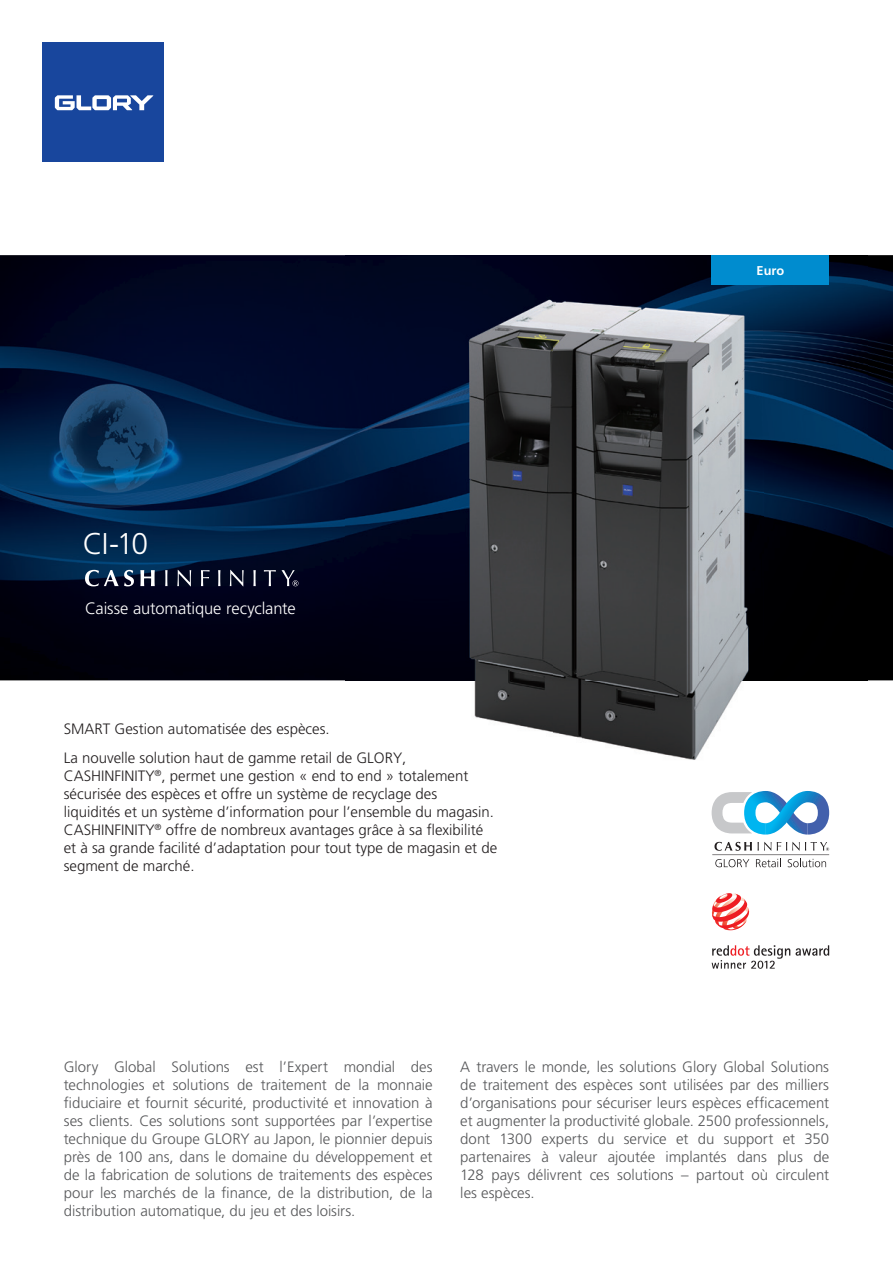
<style>
.page{position:relative;width:893px;height:1263px;background:#fff}
.page>*{position:absolute;margin:0;border:0;box-sizing:border-box;transform-origin:0 0}
.t1{font:300 30px "Frutiger LT Std";color:#fff}
.t2{font:300 16.5px "Frutiger LT Std";letter-spacing:-.01em;color:#fff}
.t3{font:300 15px/18px "Frutiger LT Std";color:#57585a;text-align:justify}
.t4{font:300 15px/18px "Frutiger LT Std";color:#231f20}
.t5{font:700 12.75px "Frutiger LT Std";color:#fff}
</style>
<div class="page">
<img style="left:0;top:255px;width:893px;height:425px">
<img style="left:345px;top:255px;width:522px;height:587px">
<svg style="left:85px;top:570px;width:49px;height:16px"></svg>
<svg style="left:140px;top:570px;width:15px;height:16px"></svg>
<svg style="left:165px;top:570px;width:2px;height:16px"></svg>
<svg style="left:177px;top:570px;width:14px;height:16px"></svg>
<svg style="left:201px;top:570px;width:9px;height:16px"></svg>
<svg style="left:218px;top:570px;width:2px;height:16px"></svg>
<svg style="left:230px;top:570px;width:14px;height:16px"></svg>
<svg style="left:253px;top:570px;width:3px;height:16px"></svg>
<svg style="left:264px;top:570px;width:34px;height:16px"></svg>
<div style="left:43px;top:43px;width:121px;height:119px;background:#18469d"></div>
<svg style="left:55px;top:95px;width:98px;height:15px"></svg>
<svg style="left:712px;top:791px;width:117px;height:43px"></svg>
<svg style="left:712px;top:842px;width:117px;height:25px"></svg>
<svg style="left:712px;top:945px;width:117px;height:24px"></svg>
<svg style="left:712px;top:893px;width:37px;height:37px"></svg>
<div style="left:712px;top:255px;width:117px;height:30px;background:#008ccf"></div>
<h1 class="t1" style="left:83px;top:532px;width:67px">CI-10</h1>
<p class="t2" style="left:85px;top:602px;width:212px">Caisse automatique recyclante</p>
<p class="t4" style="left:64px;top:716px;width:344px;line-height:28.7px">SMART Gestion automatisée des espèces.<br>La nouvelle solution haut de gamme retail de GLORY,</p>
<p class="t4" style="left:64px;top:768px;width:435px">CASHINFINITY<sup>®</sup>, permet une gestion « end to end » totalement sécurisée des espèces et offre un système de recyclage des liquidités et un système d’information pour l’ensemble du magasin.<br>CASHINFINITY<sup>®</sup> offre de nombreux avantages grâce à sa flexibilité et à sa grande facilité d’adaptation pour tout type de magasin et de segment de marché.</p>
<p class="t5" style="left:757px;top:265px;width:29px">Euro</p>
<p class="t3" style="left:64px;top:1059px;width:370px">Glory Global Solutions est l’Expert mondial des technologies et solutions de traitement de la monnaie fiduciaire et fournit sécurité, productivité et innovation à ses clients. Ces solutions sont supportées par l’expertise technique du Groupe GLORY au Japon, le pionnier depuis près de 100 ans, dans le domaine du développement et de la fabrication de solutions de traitements des espèces pour les marchés de la finance, de la distribution, de la distribution automatique, du jeu et des loisirs.</p>
<p class="t3" style="left:460px;top:1059px;width:370px">A travers le monde, les solutions Glory Global Solutions de traitement des espèces sont utilisées par des milliers d’organisations pour sécuriser leurs espèces efficacement et augmenter la productivité globale. 2500 professionnels, dont 1300 experts du service et du support et 350 partenaires à valeur ajoutée implantés dans plus de 128 pays délivrent ces solutions – partout où circulent les espèces.</p>
</div>
